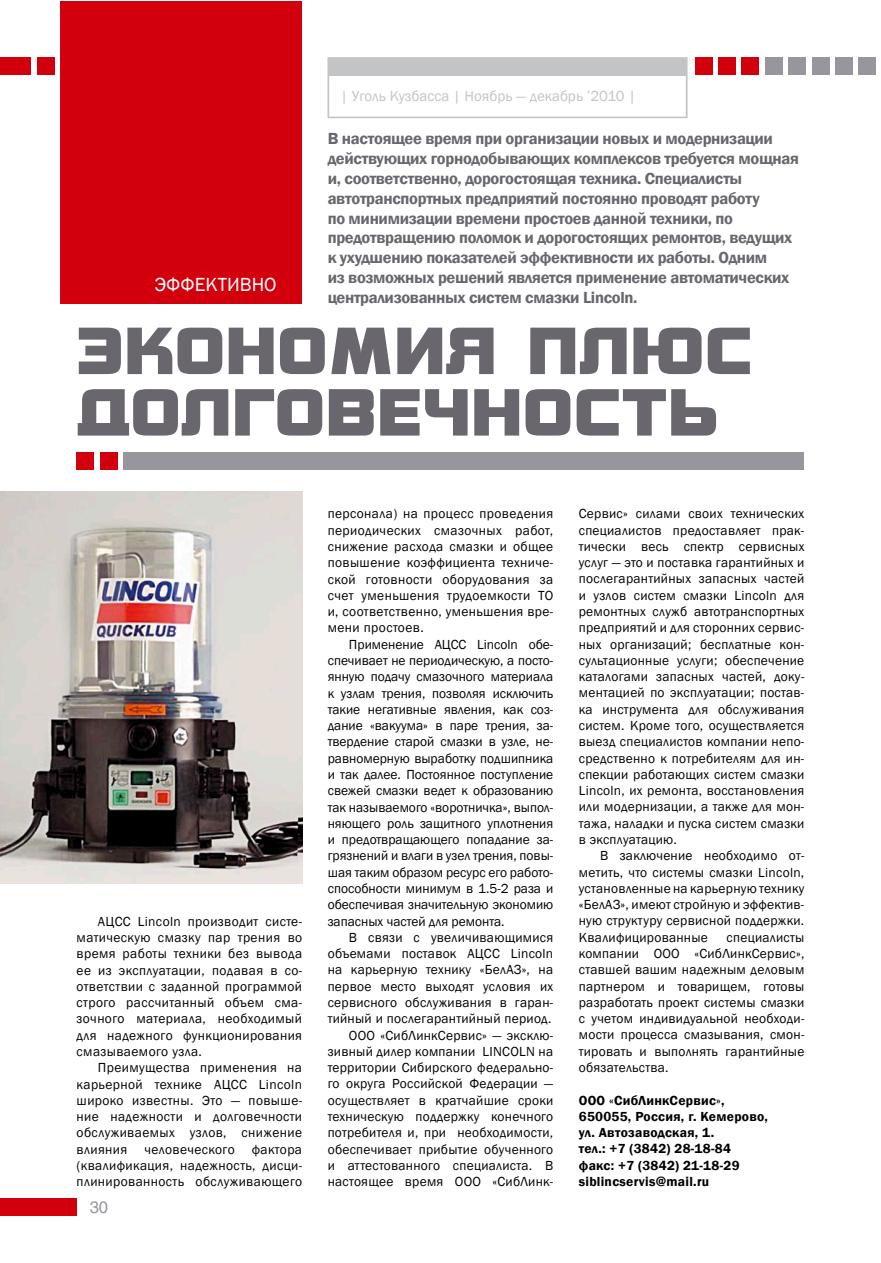
<style>
.page{position:relative;width:881px;height:1263px;background:#fff}
.page>*{position:absolute;margin:0;border:0;box-sizing:border-box;transform-origin:0 0}
.t1{font:19.5px "Franklin Gothic";color:#fff}
.t2{font:600 16.5px/19.8px "Franklin Gothic";letter-spacing:-.02em;color:#69676d}
.t3{font:16.5px "Helios";color:#96969c}
.t4{font:15px "Franklin Gothic";color:#c3c4c6}
.t5{font:13.5px/16.4px "Franklin Gothic";letter-spacing:.02em;color:#000;text-align:justify}
.t6{font:600 13.5px/16.4px "Franklin Gothic";letter-spacing:.02em;color:#000}
</style>
<div class="page">
<div style="left:327px;top:57px;width:360px;height:61px;background:#fff;border:2px solid #c3c4c6"></div>
<div style="left:858px;top:58px;width:17px;height:17px;background:#96969c"></div>
<div style="left:327px;top:59px;width:359px;height:17px;background:#c3c4c6"></div>
<div style="left:0;top:1198px;width:77px;height:17px;background:#d2000d"></div>
<div style="left:37px;top:58px;width:17px;height:17px;background:#d2000d"></div>
<div style="left:0;top:58px;width:30px;height:17px;background:#d2000d"></div>
<div style="left:835px;top:58px;width:17px;height:17px;background:#96969c"></div>
<div style="left:811px;top:58px;width:17px;height:17px;background:#96969c"></div>
<div style="left:788px;top:58px;width:17px;height:17px;background:#96969c"></div>
<div style="left:765px;top:58px;width:17px;height:17px;background:#96969c"></div>
<div style="left:741px;top:58px;width:17px;height:17px;background:#d2000d"></div>
<div style="left:718px;top:58px;width:17px;height:17px;background:#d2000d"></div>
<div style="left:694px;top:58px;width:17px;height:17px;background:#d2000d"></div>
<div style="left:60px;top:1px;width:242px;height:303px;background:#d2000d"></div>
<svg style="left:78px;top:389px;width:637px;height:47px"></svg>
<svg style="left:79px;top:328px;width:670px;height:46px"></svg>
<div style="left:123px;top:452px;width:681px;height:17px;background:#96969c"></div>
<div style="left:100px;top:452px;width:17px;height:17px;background:#d2000d"></div>
<div style="left:77px;top:452px;width:17px;height:17px;background:#d2000d"></div>
<img style="left:0;top:492px;width:302px;height:392px">
<h1 class="t1" style="left:155px;top:272px;width:25px">Эффективно</h1>
<p class="t4" style="left:340px;top:87px;width:297px">| Уголь Кузбасса | Ноябрь — декабрь ’2010 |</p>
<p class="t2" style="left:327px;top:129px;width:472px">В настоящее время при организации новых и модернизации действующих горнодобывающих комплексов требуется мощная и, соответственно, дорогостоящая техника. Специалисты автотранспортных предприятий постоянно проводят работу<br>по минимизации времени простоев данной техники, по предотвращению поломок и дорогостоящих ремонтов, ведущих к ухудшению показателей эффективности их работы. Одним<br>из возможных решений является применение автоматических централизованных систем смазки Lincoln.</p>
<p class="t5" style="left:77px;top:913px;width:227px;text-indent:21px">АЦСС Lincoln производит систе&shy;матическую смазку пар трения во время работы техники без вывода ее из эксплуатации, подавая в со&shy;ответствии с заданной программой строго рассчитанный объем сма&shy;зочного материала, необходимый для надежного функционирования смазываемого узла.</p>
<p class="t5" style="left:77px;top:1060px;width:227px;text-indent:21px">Преимущества применения на карьерной технике АЦСС Lincoln широко известны. Это — повыше&shy;ние надежности и долговечности обслуживаемых узлов, снижение влияния</p>
<p class="t5" style="left:77px;top:1141px;width:227px;text-indent:175px">фактора (квалификация, надежность, дисци&shy;плинированность обслуживающего</p>
<p class="t5" style="left:144px;top:1141px;width:92px">человеческого</p>
<p class="t3" style="left:90px;top:1197px;width:20px">30</p>
<p class="t5" style="left:327px;top:506px;width:227px">персонала) на процесс проведения периодических смазочных работ, снижение расхода смазки и общее повышение коэффициента техниче&shy;ской готовности оборудования за счет уменьшения трудоемкости ТО и, соответственно, уменьшения вре&shy;мени простоев.</p>
<p class="t5" style="left:327px;top:636px;width:227px;text-indent:21px">Применение АЦСС Lincoln обе&shy;спечивает не периодическую, а посто&shy;янную подачу смазочного материала к узлам трения, позволяя исключить такие негативные явления, как соз&shy;дание «вакуума» в паре трения, за&shy;твердение старой смазки в узле, не&shy;равномерную выработку подшипника и так далее. Постоянное поступление свежей смазки ведет к образованию так называемого «воротничка», выпол&shy;няющего роль защитного уплотнения и предотвращающего попадание за&shy;грязнений и влаги в узел трения, повы&shy;шая таким образом ресурс его работо&shy;способности минимум в 1.5-2 раза и обеспечивая значительную экономию запасных частей для ремонта.</p>
<p class="t5" style="left:327px;top:929px;width:227px;text-align:right">В связи с увеличивающимися объемами поставок АЦСС Lincoln на карьерную технику «БелАЗ», на первое место выходят условия их сервисного обслуживания в гаран&shy;тийный и послегарантийный период.<br>ООО «СибЛинкСервис» — эксклю&shy;зивный дилер компании LINCOLN на территории Сибирского федерально&shy;го округа Российской Федерации — осуществляет в кратчайшие сроки техническую поддержку конечного потребителя и, при необходимости, обеспечивает прибытие обученного и аттестованного специалиста. В настоящее время ООО «СибЛинк-</p>
<p class="t5" style="left:578px;top:506px;width:227px">Сервис» силами своих технических специалистов предоставляет прак&shy;тически весь спектр сервисных услуг — это и поставка гарантийных и послегарантийных запасных частей и узлов систем смазки Lincoln для ремонтных служб автотранспортных предприятий и для сторонних сервис&shy;ных организаций; бесплатные кон&shy;сультационные услуги; обеспечение каталогами запасных частей, доку&shy;ментацией по эксплуатации; постав&shy;ка инструмента для обслуживания систем. Кроме того, осуществляется выезд специалистов компании непо&shy;средственно к потребителям для ин&shy;спекции работающих систем смазки Lincoln, их ремонта, восстановления или модернизации, а также для мон&shy;тажа, наладки и пуска систем смазки в эксплуатацию.</p>
<p class="t5" style="left:578px;top:848px;width:227px;text-indent:21px">В заключение необходимо от&shy;метить, что системы смазки Lincoln, установленные на карьерную технику «БелАЗ», имеют стройную и эффектив&shy;ную структуру сервисной поддержки.<br>Квалифицированные</p>
<p class="t5" style="left:578px;top:929px;width:227px;text-indent:148px">специалисты компании ООО «СибЛинкСервис», ставшей вашим надежным деловым партнером и товарищем, готовы разработать проект системы смазки с учетом индивидуальной необходи&shy;мости процесса смазывания, смон&shy;тировать и выполнять гарантийные обязательства.</p>
<p class="t6" style="left:578px;top:1092px;width:191px">ООО «СибЛинкСервис»,<br>650055, Россия, г. Кемерово, ул. Автозаводская, 1.<br>тел.: +7 (3842) 28-18-84 факс: +7 (3842) 21-18-29 siblincservis@mail.ru</p>
</div>
